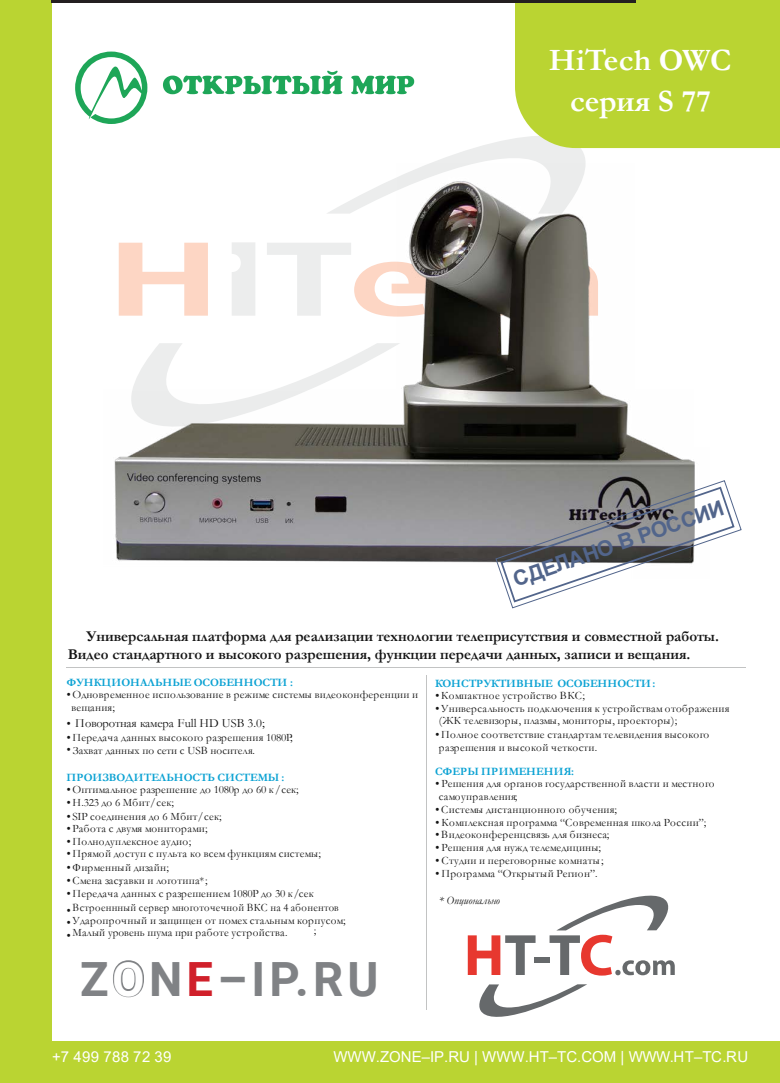
<style>
.page{position:relative;width:780px;height:1083px;background:#fff}
.page>*{position:absolute;margin:0;border:0;box-sizing:border-box;transform-origin:0 0}
.t1{font:700 47.12px "Roboto";letter-spacing:.09em;color:#808285}
.t2{font:700 31.25px "Garamond";color:#fff}
.t3{font:700 21.25px "Arial";color:#52658b}
.t4{font:700 15px/18px "Garamond";color:#141414}
.t5{font:15px "Arial";color:#fff}
.t6{font:15px "Arial";letter-spacing:.025em;color:#fff}
.t7{font:12.5px "Garamond";letter-spacing:-.01em;color:#141414}
.t8{font:11.25px/12.5px "Garamond";letter-spacing:.025em;color:#141414}
.t9{font:700 11.25px "Garamond";letter-spacing:-.01em;color:#0ba2d3}
.t10{font:11.25px "Garamond";color:#141414}
.t11{font:11.25px "Garamond";letter-spacing:.025em;color:#141414;scale:.95 1}
.t12{font:700 11.25px "Garamond";letter-spacing:.025em;color:#0ba2d3}
.t13{font:italic 11.25px "Garamond";color:#141414}
.t14{font:10px "Wingdings";color:#141414}
.s1{color:#fff}
.s2{color:#d0202a}
</style>
<div class="page">
<svg style="left:429px;top:138px;width:161px;height:26px;fill:#eceded"></svg>
<img style="left:114px;top:164px;width:581px;height:399px">
<div style="left:515px;top:0;width:265px;height:148px;background:#bad432"></div>
<div style="left:1px;top:1041px;width:779px;height:41px;background:#bad432"></div>
<div style="left:0;top:0;width:51px;height:1082px;background:#bad432"></div>
<hr style="left:66px;top:666px;width:679px;height:1px;background:#c2c3c3">
<hr style="left:426px;top:675px;width:1px;height:334px;background:#c2c3c3">
<svg style="left:75px;top:52px;width:72px;height:72px"></svg>
<svg style="left:163px;top:71px;width:251px;height:23px"></svg>
<svg style="left:468px;top:895px;width:206px;height:121px"></svg>
<svg style="left:495px;top:479px;width:247px;height:129px"></svg>
<hr style="left:51px;top:0;width:585px;height:3px;background:#231f20">
<svg style="left:113px;top:960px;width:31px;height:38px"></svg>
<h2 class="t2" style="left:548px;top:39px;width:184px">HiTech OWC</h2>
<h2 class="t2" style="left:570px;top:80px;width:142px">серия S 77</h2>
<h3 class="t3" style="left:509px;top:565px;width:223px;rotate:-19deg">СДЕЛАНО В РОССИИ</h3>
<h3 class="t4" style="left:68px;top:627px;width:652px;text-indent:19px">Универсальная платформа для реализации технологии телеприсутствия и совместной работы.<br>Видео стандартного и высокого разрешения, функции передачи данных, записи и вещания.</h3>
<p class="t9" style="left:66px;top:674px;width:228px">ФУНКЦИОНАЛЬНЫЕ ОСОБЕННОСТИ :</p>
<p class="t8" style="left:71px;top:688px;width:348px;text-indent:-5px">•Одновременное использование в режиме системы видеоконференции и вещания;</p>
<p class="t7" style="left:66px;top:714px;width:200px">• Поворотная камера Full HD USB 3.0;</p>
<p class="t8" style="left:66px;top:730px;width:228px">•Передача данных высокого разрешения 1080Р;</p>
<p class="t14" style="left:66px;top:744px;width:6px">•</p>
<p class="t9" style="left:66px;top:769px;width:219px">ПРОИЗВОДИТЕЛЬНОСТЬ СИСТЕМЫ :</p>
<p class="t8" style="left:66px;top:783px;width:234px">•Оптимальное разрешение до 1080p до 60 к/сек;</p>
<p class="t8" style="left:66px;top:795px;width:109px">•H.323 до 6 Мбит/сек;</p>
<p class="t8" style="left:66px;top:809px;width:157px">• SIP соединения до 6 Мбит/сек;</p>
<p class="t8" style="left:66px;top:822px;width:143px">• Работа с двумя мониторами;</p>
<p class="t8" style="left:66px;top:834px;width:126px">•Полнодуплексное аудио;</p>
<p class="t8" style="left:66px;top:847px;width:256px">•Прямой доступ с пульта ко всем функциям системы;</p>
<p class="t8" style="left:66px;top:860px;width:104px">• Фирменный дизайн;</p>
<p class="t8" style="left:66px;top:873px;width:143px">•Смена заставки и логотипа*;</p>
<p class="t10" style="left:73px;top:742px;width:184px">Захват данных по сети с USB носителя.</p>
<p class="t8" style="left:119px;top:874px;width:4px">;</p>
<p class="t8" style="left:66px;top:887px;width:249px">•Передача данных с разрешением 1080Р до 30 к/сек</p>
<p class="t11" style="left:66px;top:900px;width:288px">•Встроеннный сервер многоточечной ВКС на 4 абонентов</p>
<p class="t8" style="left:66px;top:913px;width:281px">•Ударопрочный и защищен от помех стальным корпусом;</p>
<p class="t10" style="left:66px;top:925px;width:223px">• Малый уровень шума при работе устройства.</p>
<p class="t8" style="left:314px;top:923px;width:4px">;</p>
<h1 class="t1" style="left:80px;top:945px;width:300px">Z<span class="s1">O</span>N<span class="s2">E</span>–IP.RU</h1>
<p class="t9" style="left:435px;top:675px;width:222px">КОНСТРУКТИВНЫЕ ОСОБЕННОСТИ:</p>
<p class="t8" style="left:435px;top:689px;width:151px">•Компактное устройство ВКС;</p>
<p class="t8" style="left:439px;top:701px;width:292px;text-indent:-4px">•Универсальность подключения к устройствам отображения (ЖК телевизоры, плазмы, мониторы, проекторы);</p>
<p class="t8" style="left:439px;top:728px;width:272px;text-indent:-4px">•Полное соответствие стандартам телевидения высокого разрешения и высокой четкости.</p>
<p class="t12" style="left:435px;top:763px;width:141px">СФЕРЫ ПРИМЕНЕНИЯ:</p>
<p class="t8" style="left:438px;top:776px;width:277px;text-indent:-4px">• Решения для органов государственной власти и местного самоуправления;</p>
<p class="t8" style="left:435px;top:803px;width:183px">•Системы дистанционного обучения;</p>
<p class="t8" style="left:435px;top:815px;width:273px">• Комплексная программа “Современная школа России”;</p>
<p class="t8" style="left:435px;top:828px;width:176px">•Видеоконференцсвязь для бизнеса;</p>
<p class="t8" style="left:435px;top:840px;width:167px">• Решения для нужд телемедицины;</p>
<p class="t8" style="left:435px;top:853px;width:170px">• Студии и переговорные комнаты;</p>
<p class="t8" style="left:435px;top:867px;width:164px">• Программа “Открытый Регион”.</p>
<p class="t13" style="left:439px;top:893px;width:63px">* Опционально</p>
<h3 class="t6" style="left:52px;top:1045px;width:121px">+7 499 788 72 39</h3>
<h3 class="t5" style="left:333px;top:1045px;width:416px">WWW.ZONE–IP.RU | WWW.HT–TC.COM | WWW.HT–TC.RU</h3>
</div>
